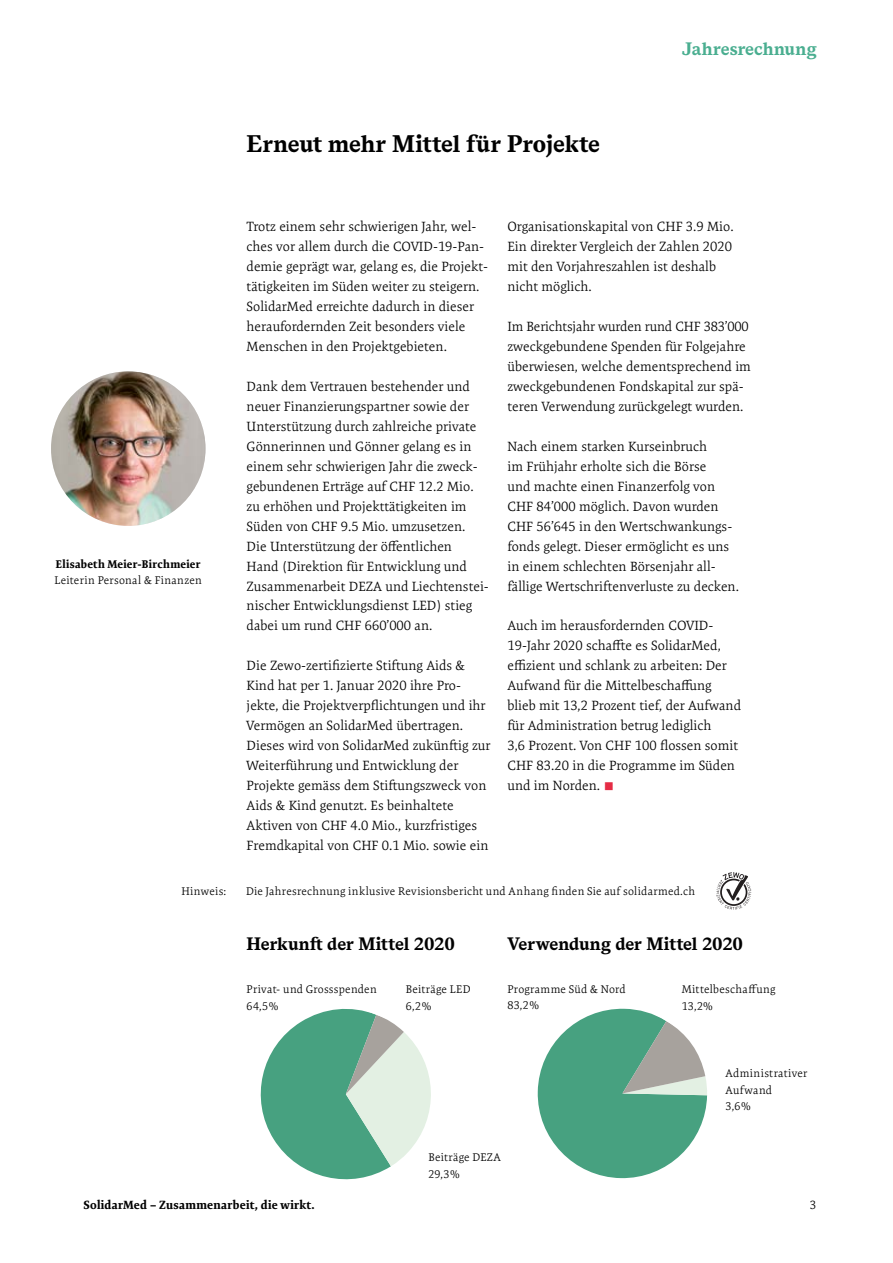
<style>
.page{position:relative;width:893px;height:1263px;background:#fff}
.page>*{position:absolute;margin:0;border:0;box-sizing:border-box;transform-origin:0 0}
.t1{font:700 24px "Messina Serif";letter-spacing:-.01em;color:#000}
.t2{font:700 18px "Messina Serif";letter-spacing:-.01em;color:#000}
.t3{font:700 18px "Messina Serif";color:#4aae90}
.t4{font:300 13.5px/20px "Expo Serif Pro";color:#000}
.t5{font:700 12px "Expo Serif Pro";letter-spacing:.02em;color:#000}
.t6{font:300 12px "Expo Serif Pro";color:#000}
.t7{font:300 11.25px/16.5px "Expo Serif Pro";letter-spacing:.025em;color:#000}
.t8{font:700 11.25px "Expo Serif Pro";letter-spacing:.025em;color:#000}
.s1{font-family:"Minion Pro";font-weight:400;font-size:27px;color:#e52c45}
</style>
<div class="page">
<img style="left:51px;top:371px;width:155px;height:155px;border-radius:77px">
<svg style="left:716px;top:872px;width:35px;height:38px"></svg>
<svg style="left:260px;top:1008px;width:171px;height:172px"></svg>
<svg style="left:537px;top:1008px;width:170px;height:171px"></svg>
<p class="t8" style="left:56px;top:557px;width:146px">Elisabeth Meier-Birchmeier</p>
<p class="t7" style="left:55px;top:572px;width:149px">Leiterin Personal &amp; Finanzen</p>
<h1 class="t1" style="left:247px;top:125px;width:355px">Erneut mehr Mittel für Projekte</h1>
<h2 class="t3" style="left:682px;top:35px;width:136px">Jahresrechnung</h2>
<p class="t4" style="left:247px;top:217px;width:243px">Trotz einem sehr schwierigen Jahr, wel&shy;ches vor allem durch die COVID-19-Pan&shy;demie geprägt war, gelang es, die Projekt&shy;tätigkeiten im Süden weiter zu steigern.<br>SolidarMed erreichte dadurch in dieser heraufordernden Zeit besonders viele Menschen in den Projektgebieten.</p>
<p class="t4" style="left:247px;top:376px;width:244px">Dank dem Vertrauen bestehender und neuer Finanzierungspartner sowie der Unterstützung durch zahlreiche private Gönnerinnen und Gönner gelang es in einem sehr schwierigen Jahr die zweck&shy;gebundenen Erträge auf CHF 12.2 Mio. zu erhöhen und Projekttätigkeiten im Süden von CHF 9.5 Mio. umzusetzen.<br>Die Unterstützung der öffentlichen<br>Hand (Direktion für Entwicklung und Zusammenarbeit DEZA und Liechtenstei&shy;nischer Entwicklungsdienst LED) stieg dabei um rund CHF 660’000 an.</p>
<p class="t4" style="left:247px;top:656px;width:245px">Die Zewo-zertifizierte Stiftung Aids &amp; Kind hat per 1. Januar 2020 ihre Pro&shy;jekte, die Projektverpflichtungen und ihr Vermögen an SolidarMed übertragen.<br>Dieses wird von SolidarMed zukünftig zur Weiterführung und Entwicklung der Projekte gemäss dem Stiftungszweck von Aids &amp; Kind genutzt. Es beinhaltete Aktiven von CHF 4.0 Mio., kurzfristiges Fremdkapital von CHF 0.1 Mio. sowie ein</p>
<p class="t4" style="left:507px;top:217px;width:228px">Organisationskapital von CHF 3.9 Mio.<br>Ein direkter Vergleich der Zahlen 2020 mit den Vorjahreszahlen ist deshalb nicht möglich.</p>
<p class="t4" style="left:507px;top:316px;width:245px">Im Berichtsjahr wurden rund CHF 383’000 zweckgebundene Spenden für Folgejahre überwiesen, welche dementsprechend im zweckgebundenen Fondskapital zur spä&shy;teren Verwendung zurückgelegt wurden.</p>
<p class="t4" style="left:507px;top:436px;width:233px">Nach einem starken Kurseinbruch<br>im Frühjahr erholte sich die Börse<br>und machte einen Finanzerfolg von CHF 84’000 möglich. Davon wurden CHF 56’645 in den Wertschwankungs&shy;fonds gelegt. Dieser ermöglicht es uns in einem schlechten Börsenjahr all&shy;fällige Wertschriftenverluste zu decken.</p>
<p class="t4" style="left:507px;top:616px;width:235px">Auch im herausfordernden COVID-19-Jahr 2020 schaffte es SolidarMed, effizient und schlank zu arbeiten: Der Aufwand für die Mittelbeschaffung blieb mit 13,2 Prozent tief, der Aufwand für Administration betrug lediglich<br>3,6 Prozent. Von CHF 100 flossen somit CHF 83.20 in die Programme im Süden und im Norden. <span class="s1">■</span></p>
<p class="t7" style="left:181px;top:883px;width:46px">Hinweis:</p>
<p class="t7" style="left:246px;top:883px;width:451px">Die Jahresrechnung inklusive Revisionsbericht und Anhang finden Sie auf solidarmed.ch</p>
<h2 class="t2" style="left:247px;top:930px;width:210px">Herkunft der Mittel 2020</h2>
<h2 class="t2" style="left:507px;top:930px;width:237px">Verwendung der Mittel 2020</h2>
<p class="t7" style="left:507px;top:981px;width:120px">Programme Süd &amp; Nord<br>83,2%</p>
<p class="t7" style="left:247px;top:981px;width:132px">Privat- und Grossspenden<br>64,5%</p>
<p class="t7" style="left:682px;top:981px;width:95px">Mittelbeschaffung<br>13,2%</p>
<p class="t7" style="left:406px;top:981px;width:66px">Beiträge LED<br>6,2%</p>
<p class="t7" style="left:428px;top:1149px;width:74px">Beiträge DEZA<br>29,3%</p>
<p class="t7" style="left:725px;top:1065px;width:83px">Administrativer<br>Aufwand<br>3,6%</p>
<p class="t5" style="left:84px;top:1197px;width:233px">SolidarMed – Zusammenarbeit, die wirkt.</p>
<p class="t6" style="left:810px;top:1198px;width:8px">3</p>
</div>
